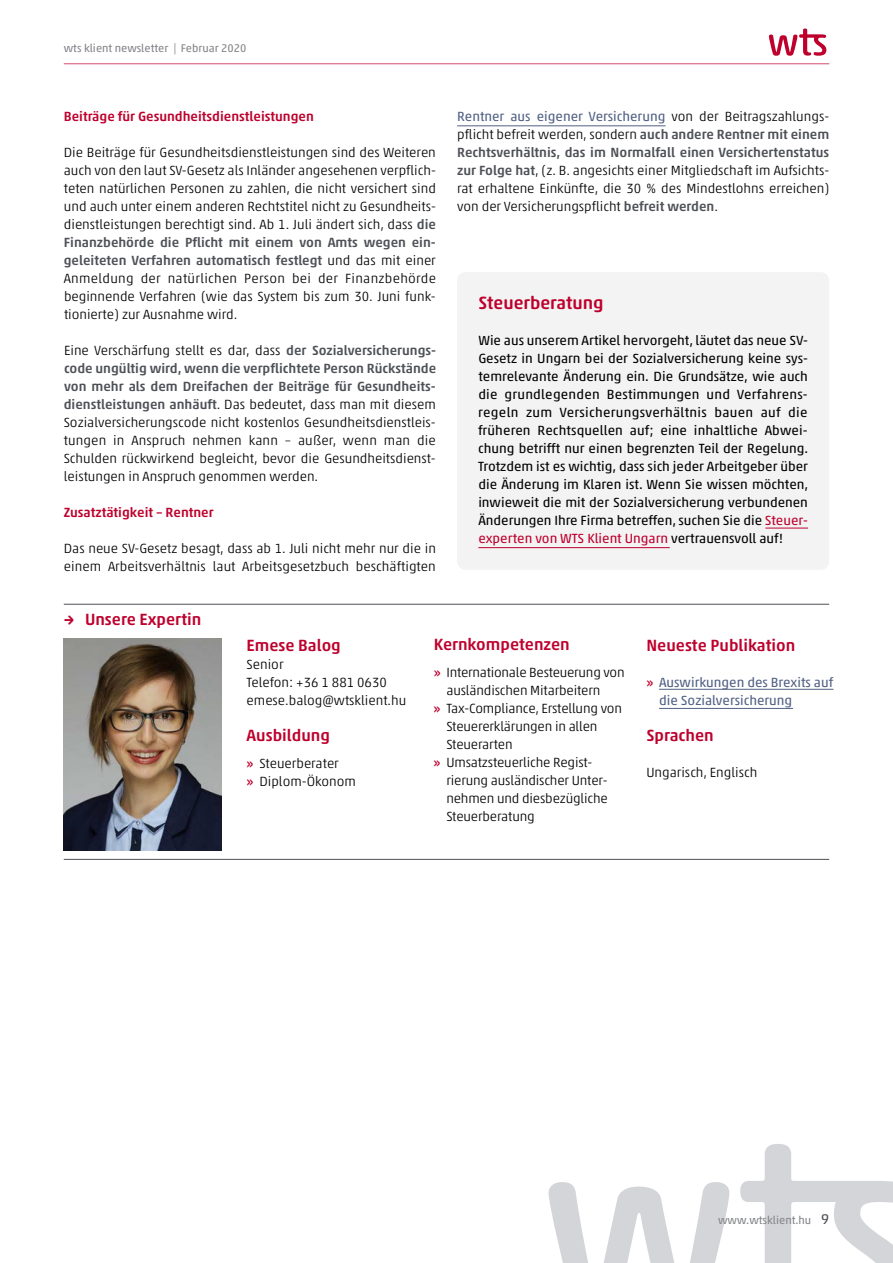
<style>
.page{position:relative;width:893px;height:1263px;background:#fff}
.page>*{position:absolute;margin:0;border:0;box-sizing:border-box;transform-origin:0 0}
.t1{font:500 18px "Akko Rounded Pro";color:#be002d}
.t2{font:500 16.5px "Akko Pro";color:#be002d}
.t3{font:300 13.5px/18px "Akko Pro";color:#000;text-align:justify}
.t4{font:13.5px/18px "Akko Pro";color:#000;text-align:justify}
.t5{font:500 13.5px "Akko Pro";color:#be002d}
.t6{font:13.5px/18px "Akko Pro";color:#516184}
.t7{font:11.25px "Akko Pro";color:#838589}
.s1{font-weight:500;color:#4e5157}
.s2{font-family:"Akko Rounded Pro"}
.s3{font-weight:400;color:#516184}
.s4{color:#be002d}
.s5{font-weight:500;color:#be002d}
.s6{font-size:14.25px;color:#4e5157}
</style>
<div class="page">
<svg style="left:549px;top:1182px;width:180px;height:81px"></svg>
<svg style="left:740px;top:1144px;width:153px;height:119px"></svg>
<svg style="left:769px;top:29px;width:57px;height:27px"></svg>
<hr style="left:64px;top:64px;width:765px;height:1px;background:#d24d6c">
<hr style="left:457px;top:125px;width:208px;height:1px;background:#516184">
<div style="left:457px;top:272px;width:372px;height:298px;background:#f3f3f3;border-radius:9px"></div>
<hr style="left:478px;top:547px;width:192px;height:1px;background:#be002d">
<hr style="left:765px;top:528px;width:43px;height:1px;background:#be002d">
<img style="left:64px;top:638px;width:157px;height:213px">
<hr style="left:64px;top:604px;width:765px;height:1px;background:#4e5157">
<hr style="left:64px;top:859px;width:765px;height:1px;background:#4e5157">
<hr style="left:659px;top:689px;width:174px;height:1px;background:#516184">
<hr style="left:659px;top:708px;width:134px;height:1px;background:#516184">
<p class="t7" style="left:64px;top:42px;width:184px">wts klient newsletter | Februar 2020</p>
<p class="t5" style="left:64px;top:108px;width:252px">Beiträge für Gesundheitsdienstleistungen</p>
<p class="t3" style="left:64px;top:143px;width:374px">Die Beiträge für Gesundheitsdienstleistungen sind des Weiteren auch von den laut SV-Gesetz als Inländer angesehenen verpflich&shy;teten natürlichen Personen zu zahlen, die nicht versichert sind und auch unter einem anderen Rechtstitel nicht zu Gesundheits&shy;dienstleistungen berechtigt sind. Ab 1. Juli ändert sich, dass <span class="s1">die Finanzbehörde die Pflicht mit einem von Amts wegen ein&shy;geleiteten Verfahren automatisch festlegt</span> und das mit einer Anmeldung der natürlichen Person bei der Finanzbehörde beginnende Verfahren (wie das System bis zum 30. Juni funk&shy;tionierte) zur Ausnahme wird.</p>
<p class="t3" style="left:64px;top:341px;width:374px">Eine Verschärfung stellt es dar, dass <span class="s1">der Sozialversicherungs&shy;code ungültig wird, wenn die verpflichtete Person Rückstände von mehr als dem Dreifachen der Beiträge für Gesundheits&shy;dienstleistungen anhäuft</span>. Das bedeutet, dass man mit diesem Sozialversicherungscode nicht kostenlos Gesundheitsdienstleis&shy;tungen in Anspruch nehmen kann – außer, wenn man die Schulden rückwirkend begleicht, bevor die Gesundheitsdienst&shy;leistungen in Anspruch genommen werden.</p>
<p class="t5" style="left:64px;top:504px;width:151px">Zusatztätigkeit – Rentner</p>
<p class="t3" style="left:64px;top:539px;width:374px">Das neue SV-Gesetz besagt, dass ab 1. Juli nicht mehr nur die in einem Arbeitsverhältnis laut Arbeitsgesetzbuch beschäftigten</p>
<p class="t2" style="left:64px;top:609px;width:139px"><span class="s2">→</span> Unsere Expertin</p>
<p class="t3" style="left:457px;top:107px;width:374px"><span class="s3">Rentner aus eigener Versicherung</span> von der Beitragszahlungs&shy;pflicht befreit werden, sondern <span class="s1">auch andere Rentner mit einem Rechtsverhältnis, das im Normalfall einen Versichertenstatus zur Folge hat</span>, (z. B. angesichts einer Mitgliedschaft im Aufsichts&shy;rat erhaltene Einkünfte, die 30 % des Mindestlohns erreichen) von der Versicherungspflicht <span class="s1">befreit werden</span>.</p>
<h1 class="t1" style="left:478px;top:292px;width:127px">Steuerberatung</h1>
<p class="t4" style="left:478px;top:331px;width:332px">Wie aus unserem Artikel hervorgeht, läutet das neue SV-Gesetz in Ungarn bei der Sozialversicherung keine sys&shy;temrelevante Änderung ein. Die Grundsätze, wie auch die grundlegenden Bestimmungen und Verfahrens&shy;regeln zum Versicherungsverhältnis bauen auf die früheren Rechtsquellen auf; eine inhaltliche Abwei&shy;chung betrifft nur einen begrenzten Teil der Regelung.<br>Trotzdem ist es wichtig, dass sich jeder Arbeitgeber über die Änderung im Klaren ist. Wenn Sie wissen möchten, inwieweit die mit der Sozialversicherung verbundenen Änderungen Ihre Firma betreffen, suchen Sie die <span class="s4">Steuer&shy;experten von WTS Klient Ungarn</span> vertrauensvoll auf!</p>
<p class="t2" style="left:247px;top:635px;width:96px">Emese Balog</p>
<p class="t3" style="left:247px;top:655px;width:161px;text-align:left">Senior<br>Telefon: +36 1 881 0630 emese.balog@wtsklient.hu</p>
<p class="t2" style="left:247px;top:725px;width:85px">Ausbildung</p>
<p class="t3" style="left:247px;top:754px;width:111px"><span class="s5">»</span> Steuerberater<br><span class="s5">»</span> Diplom-Ökonom</p>
<p class="t2" style="left:434px;top:634px;width:138px">Kernkompetenzen</p>
<p class="t3" style="left:434px;top:663px;width:192px"><span class="s5">»</span> Internationale Besteuerung von</p>
<p class="t3" style="left:446px;top:681px;width:155px">ausländischen Mitarbeitern</p>
<p class="t3" style="left:434px;top:699px;width:190px"><span class="s5">»</span> Tax-Compliance, Erstellung von</p>
<p class="t3" style="left:446px;top:717px;width:153px">Steuererklärungen in allen</p>
<p class="t3" style="left:446px;top:735px;width:68px">Steuerarten</p>
<p class="t3" style="left:434px;top:753px;width:160px"><span class="s5">»</span> Umsatzsteuerliche Regist-</p>
<p class="t3" style="left:446px;top:771px;width:163px">rierung ausländischer Unter-</p>
<p class="t3" style="left:446px;top:789px;width:163px">nehmen und diesbezügliche</p>
<p class="t3" style="left:446px;top:807px;width:90px">Steuerberatung</p>
<p class="t2" style="left:646px;top:635px;width:150px">Neueste Publikation</p>
<p class="t6" style="left:659px;top:673px;width:176px;text-indent:-13px"><span class="s5">»</span> Auswirkungen des Brexits auf die Sozialversicherung</p>
<p class="t2" style="left:646px;top:725px;width:69px">Sprachen</p>
<p class="t3" style="left:646px;top:763px;width:112px">Ungarisch, Englisch</p>
<p class="t7" style="left:718px;top:1213px;width:113px">www.wtsklient.hu <span class="s6">9</span></p>
</div>
